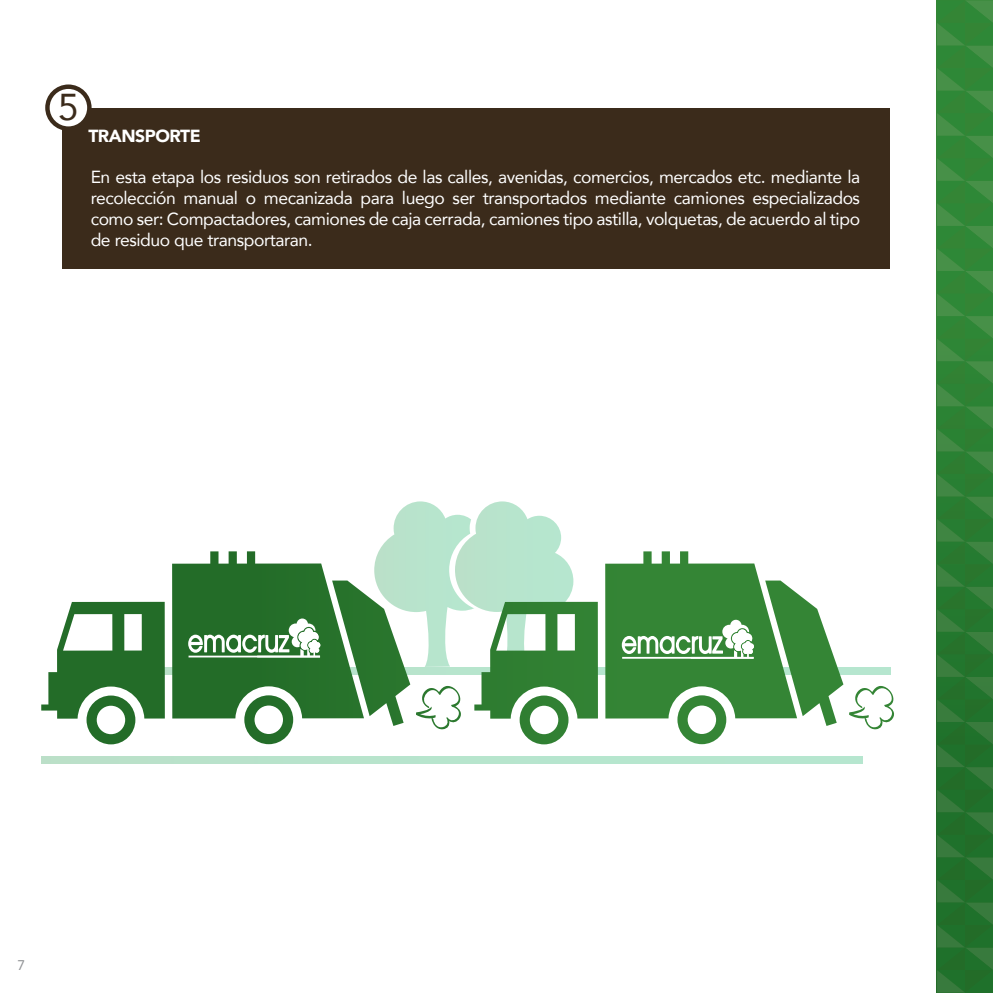
<style>
.page{position:relative;width:993px;height:993px;background:#fff}
.page>*{position:absolute;margin:0;border:0;box-sizing:border-box;transform-origin:0 0}
.t1{font:37.27px "Avenir";color:#3b2b1b}
.t2{font:17.5px/21px "Avenir";letter-spacing:-.025em;color:#fff;text-align:justify}
.t3{font:900 17.5px "Avenir";letter-spacing:-.025em;color:#fff}
.t4{font:14px "Avenir";color:#939598}
</style>
<div class="page">
<div style="left:62px;top:108px;width:827px;height:161px;background:#3b2b1b"></div>
<svg style="left:45px;top:84px;width:47px;height:46px"></svg>
<svg style="left:379px;top:501px;width:183px;height:50px"></svg>
<svg style="left:41px;top:551px;width:853px;height:178px"></svg>
<svg style="left:188px;top:618px;width:132px;height:39px"></svg>
<svg style="left:621px;top:619px;width:132px;height:39px"></svg>
<div style="left:41px;top:756px;width:821px;height:7px;background:#b7e5cd"></div>
<svg style="left:936px;top:0;width:56px;height:992px;background:#2e7e34"></svg>
<h1 class="t1" style="left:58px;top:77px;width:22px">5</h1>
<p class="t3" style="left:88px;top:121px;width:114px">TRANSPORTE</p>
<p class="t2" style="left:91px;top:166px;width:770px">En esta etapa los residuos son retirados de las calles, avenidas, comercios, mercados etc. mediante la recolección manual o mecanizada para luego ser transportados mediante camiones especializados como ser: Compactadores, camiones de caja cerrada, camiones tipo astilla, volquetas, de acuerdo al tipo de residuo que transportaran.</p>
<p class="t4" style="left:18px;top:953px;width:9px">7</p>
</div>
